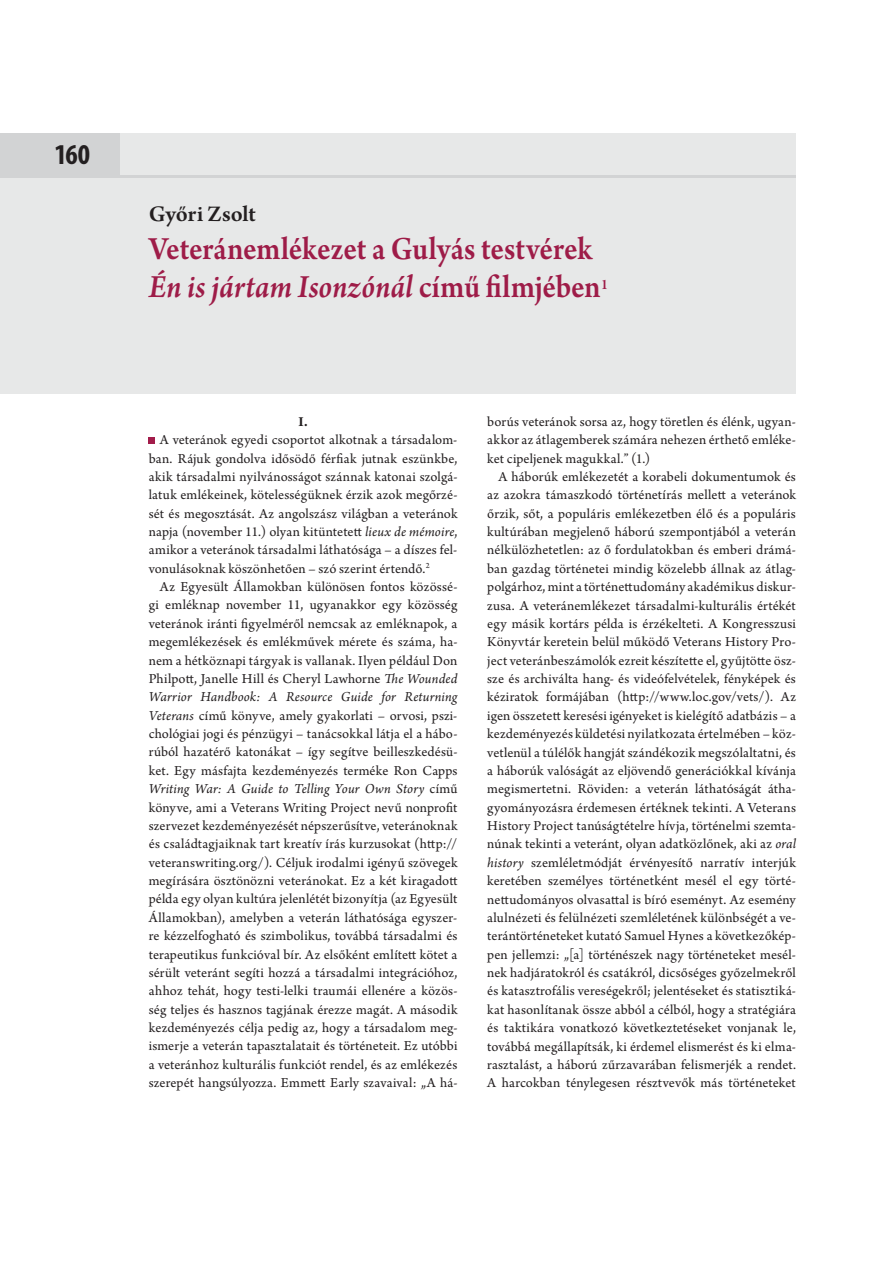
<style>
.page{position:relative;width:893px;height:1263px;background:#fff}
.page>*{position:absolute;margin:0;border:0;box-sizing:border-box;transform-origin:0 0}
.t1{font:600 34.05px/38.1px "Arno Pro";color:#9e1c48;scale:.9 1}
.t2{font:condensed 28.8px "Myriad Pro";color:#231f20}
.t3{font:600 23.55px "Arno Pro";color:#231f20}
.t4{font:600 15.3px "Arno Pro";color:#9e1c48;scale:.9 1}
.t5{font:14.4px/18.3px "Arno Pro";letter-spacing:.01em;color:#231f20;text-align:justify}
.t6{font:700 14.4px "Arno Pro";color:#231f20}
.s1{font-style:italic}
</style>
<div class="page">
<div style="left:0;top:133px;width:796px;height:260px;background:#e7e8e8"></div>
<div style="left:0;top:133px;width:119px;height:45px;background:#d2d3d4"></div>
<hr style="left:119px;top:175px;width:677px;height:3px;background:#d2d3d4">
<svg style="left:149px;top:438px;width:6px;height:6px"></svg>
<h2 class="t2" style="left:56px;top:137px;width:35px">160</h2>
<h3 class="t3" style="left:149px;top:199px;width:109px">Győri Zsolt</h3>
<h1 class="t1" style="left:149px;top:229px;width:504px">Veteránemlékezet a Gulyás testvérek<br><span class="s1">Én is jártam Isonzónál</span> című filmjében</h1>
<p class="t4" style="left:601px;top:275px;width:9px">1</p>
<p class="t6" style="left:299px;top:412px;width:11px">I.</p>
<p class="t5" style="left:149px;top:432px;width:310px;text-indent:11px">A veteránok egyedi csoportot alkotnak a társadalom&shy;ban. Rájuk gondolva idősödő férfiak jutnak eszünkbe, akik társadalmi nyilvánosságot szánnak katonai szolgá&shy;latuk emlékeinek, kötelességüknek érzik azok megőrzé&shy;sét és megosztását. Az angolszász világban a veteránok napja (november 11.) olyan kitüntetett <span class="s1">lieux de mémoire</span>, amikor a veteránok társadalmi láthatósága – a díszes fel&shy;vonulásoknak köszönhetően – szó szerint értendő.<sup>2</sup></p>
<p class="t5" style="left:149px;top:579px;width:310px;text-indent:11px">Az Egyesült Államokban különösen fontos közössé&shy;gi emléknap november 11, ugyanakkor egy közösség veteránok iránti figyelméről nemcsak az emléknapok, a megemlékezések és emlékművek mérete és száma, ha&shy;nem a hétköznapi tárgyak is vallanak. Ilyen például Don Philpott, Janelle Hill és Cheryl Lawhorne <span class="s1">The Wounded Warrior Handbook: A Resource Guide for Returning Veterans</span> című könyve, amely gyakorlati – orvosi, pszi&shy;chológiai jogi és pénzügyi – tanácsokkal látja el a hábo&shy;rúból hazatérő katonákat – így segítve beilleszkedésü&shy;ket. Egy másfajta kezdeményezés terméke Ron Capps <span class="s1">Writing War: A Guide to Telling Your Own Story</span> című könyve, ami a Veterans Writing Project nevű nonprofit szervezet kezdeményezését népszerűsítve, veteránoknak és családtagjaiknak tart kreatív írás kurzusokat (http:// veteranswriting.org/). Céljuk irodalmi igényű szövegek megírására ösztönözni veteránokat. Ez a két kiragadott példa egy olyan kultúra jelenlétét bizonyítja (az Egyesült Államokban), amelyben a veterán láthatósága egyszer&shy;re kézzelfogható és szimbolikus, továbbá társadalmi és terapeutikus funkcióval bír. Az elsőként említett kötet a sérült veteránt segíti hozzá a társadalmi integrációhoz, ahhoz tehát, hogy testi-lelki traumái ellenére a közös&shy;ség teljes és hasznos tagjának érezze magát. A második kezdeményezés célja pedig az, hogy a társadalom meg&shy;ismerje a veterán tapasztalatait és történeteit. Ez utóbbi a veteránhoz kulturális funkciót rendel, és az emlékezés szerepét hangsúlyozza. Emmett Early szavaival: „A há-</p>
<p class="t5" style="left:487px;top:414px;width:310px">borús veteránok sorsa az, hogy töretlen és élénk, ugyan&shy;akkor az átlagemberek számára nehezen érthető emléke&shy;ket cipeljenek magukkal.” (1.)</p>
<p class="t5" style="left:487px;top:469px;width:310px;text-indent:11px">A háborúk emlékezetét a korabeli dokumentumok és az azokra támaszkodó történetírás mellett a veteránok őrzik, sőt, a populáris emlékezetben élő és a populáris kultúrában megjelenő háború szempontjából a veterán nélkülözhetetlen: az ő fordulatokban és emberi drámá&shy;ban gazdag történetei mindig közelebb állnak az átlag&shy;polgárhoz, mint a történettudomány akadémikus diskur&shy;zusa. A veteránemlékezet társadalmi-kulturális értékét egy másik kortárs példa is érzékelteti. A Kongresszusi Könyvtár keretein belül működő Veterans History Pro&shy;ject veteránbeszámolók ezreit készítette el, gyűjtötte ösz&shy;sze és archiválta hang- és videófelvételek, fényképek és kéziratok formájában (http://www.loc.gov/vets/). Az igen összetett keresési igényeket is kielégítő adatbázis – a kezdeményezés küldetési nyilatkozata értelmében – köz&shy;vetlenül a túlélők hangját szándékozik megszólaltatni, és a háborúk valóságát az eljövendő generációkkal kívánja megismertetni. Röviden: a veterán láthatóságát átha&shy;gyományozásra érdemesen értéknek tekinti. A Veterans History Project tanúságtételre hívja, történelmi szemta&shy;núnak tekinti a veteránt, olyan adatközlőnek, aki az <span class="s1">oral history</span> szemléletmódját érvényesítő narratív interjúk keretében személyes történetként mesél el egy törté&shy;nettudományos olvasattal is bíró eseményt. Az esemény alulnézeti és felülnézeti szemléletének különbségét a ve&shy;terántörténeteket kutató Samuel Hynes a következőkép&shy;pen jellemzi: „[a] történészek nagy történeteket mesél&shy;nek hadjáratokról és csatákról, dicsőséges győzelmekről és katasztrofális vereségekről; jelentéseket és statisztiká&shy;kat hasonlítanak össze abból a célból, hogy a stratégiára és taktikára vonatkozó következtetéseket vonjanak le, továbbá megállapítsák, ki érdemel elismerést és ki elma&shy;rasztalást, a háború zűrzavarában felismerjék a rendet.<br>A harcokban ténylegesen résztvevők más történeteket</p>
</div>
